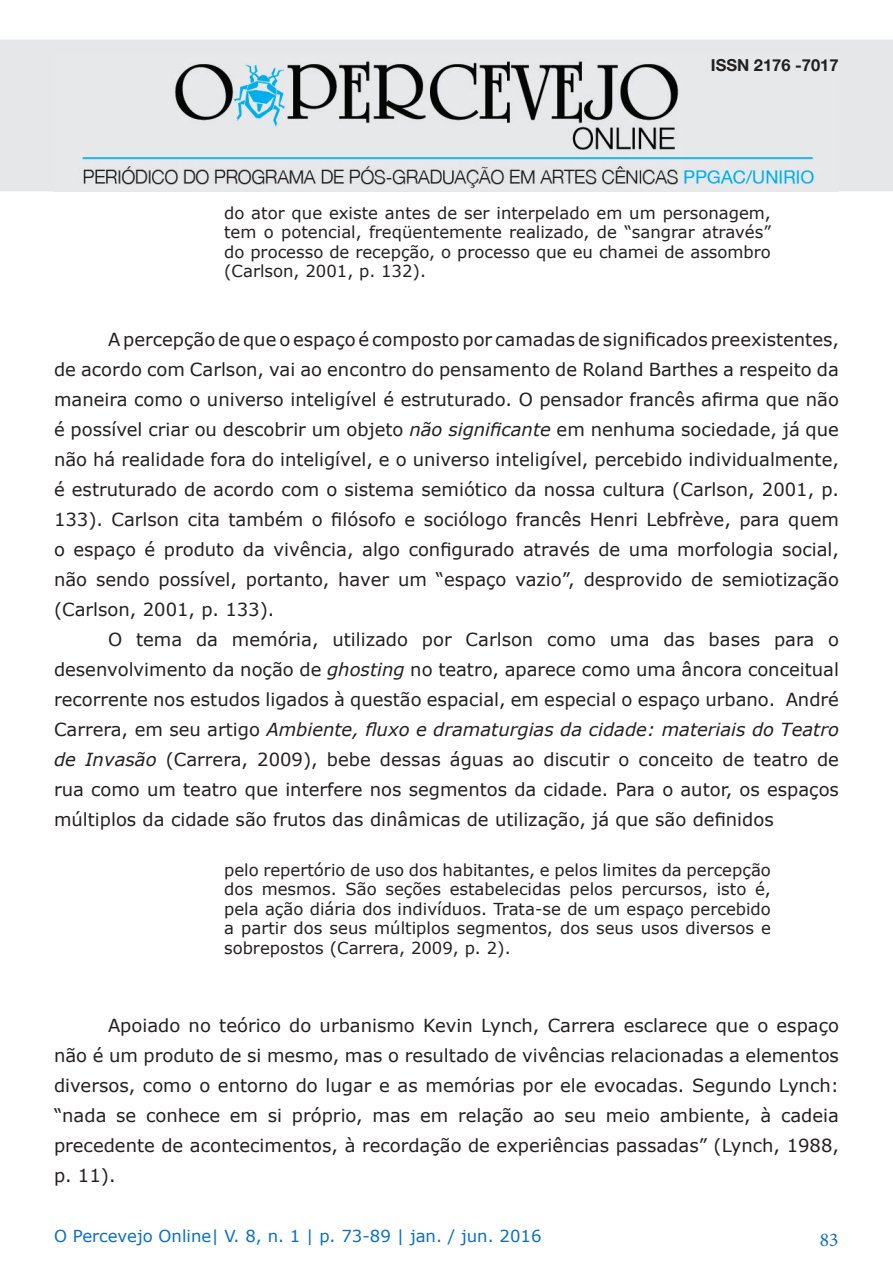
<style>
.page{position:relative;width:893px;height:1263px;background:#fff}
.page>*{position:absolute;margin:0;border:0;box-sizing:border-box;transform-origin:0 0}
.t1{font:19.5px "Minion Pro";color:#0b6fc0}
.t2{font:18px/30px "Verdana";color:#231f20;text-align:justify}
.t3{font:16.5px/19.5px "Verdana";color:#231f20;text-align:justify}
.t4{font:16.5px "Verdana";color:#0b6fc0}
.t5{font:700 16.5px "Helvetica Neue";color:#231f20}
.s1{font-style:italic}
</style>
<div class="page">
<div style="left:0;top:40px;width:893px;height:151px;background:#e6e7e9"></div>
<img style="left:53px;top:61px;width:786px;height:130px">
<p class="t5" style="left:711px;top:50px;width:129px">ISSN 2176 -7017</p>
<p class="t3" style="left:224px;top:203px;width:548px">do ator que existe antes de ser interpelado em um personagem, tem o potencial, freqüentemente realizado, de “sangrar através” do processo de recepção, o processo que eu chamei de assombro (Carlson, 2001, p. 132).</p>
<p class="t2" style="left:54px;top:325px;width:786px;text-indent:54px">A percepção de que o espaço é composto por camadas de significados preexistentes, de acordo com Carlson, vai ao encontro do pensamento de Roland Barthes a respeito da maneira como o universo inteligível é estruturado. O pensador francês afirma que não é possível criar ou descobrir um objeto <span class="s1">não significante</span> em nenhuma sociedade, já que não há realidade fora do inteligível, e o universo inteligível, percebido individualmente, é estruturado de acordo com o sistema semiótico da nossa cultura (Carlson, 2001, p.<br>133). Carlson cita também o filósofo e sociólogo francês Henri Lebfrève, para quem o espaço é produto da vivência, algo configurado através de uma morfologia social, não sendo possível, portanto, haver um “espaço vazio”, desprovido de semiotização (Carlson, 2001, p. 133).</p>
<p class="t2" style="left:54px;top:625px;width:786px;text-indent:54px">O tema da memória, utilizado por Carlson como uma das bases para o desenvolvimento da noção de <span class="s1">ghosting</span> no teatro, aparece como uma âncora conceitual recorrente nos estudos ligados à questão espacial, em especial o espaço urbano. André Carrera, em seu artigo <span class="s1">Ambiente, fluxo e dramaturgias da cidade: materiais do Teatro de Invasão</span> (Carrera, 2009), bebe dessas águas ao discutir o conceito de teatro de rua como um teatro que interfere nos segmentos da cidade. Para o autor, os espaços múltiplos da cidade são frutos das dinâmicas de utilização, já que são definidos</p>
<p class="t3" style="left:224px;top:860px;width:548px">pelo repertório de uso dos habitantes, e pelos limites da percepção dos mesmos. São seções estabelecidas pelos percursos, isto é, pela ação diária dos indivíduos. Trata-se de um espaço percebido a partir dos seus múltiplos segmentos, dos seus usos diversos e sobrepostos (Carrera, 2009, p. 2).</p>
<p class="t2" style="left:54px;top:1010px;width:786px;text-indent:54px">Apoiado no teórico do urbanismo Kevin Lynch, Carrera esclarece que o espaço não é um produto de si mesmo, mas o resultado de vivências relacionadas a elementos diversos, como o entorno do lugar e as memórias por ele evocadas. Segundo Lynch: “nada se conhece em si próprio, mas em relação ao seu meio ambiente, à cadeia precedente de acontecimentos, à recordação de experiências passadas” (Lynch, 1988, p. 11).</p>
<p class="t4" style="left:54px;top:1224px;width:489px">O Percevejo Online| V. 8, n. 1 | p. 73-89 | jan. / jun. 2016</p>
<p class="t1" style="left:820px;top:1227px;width:20px">83</p>
</div>
